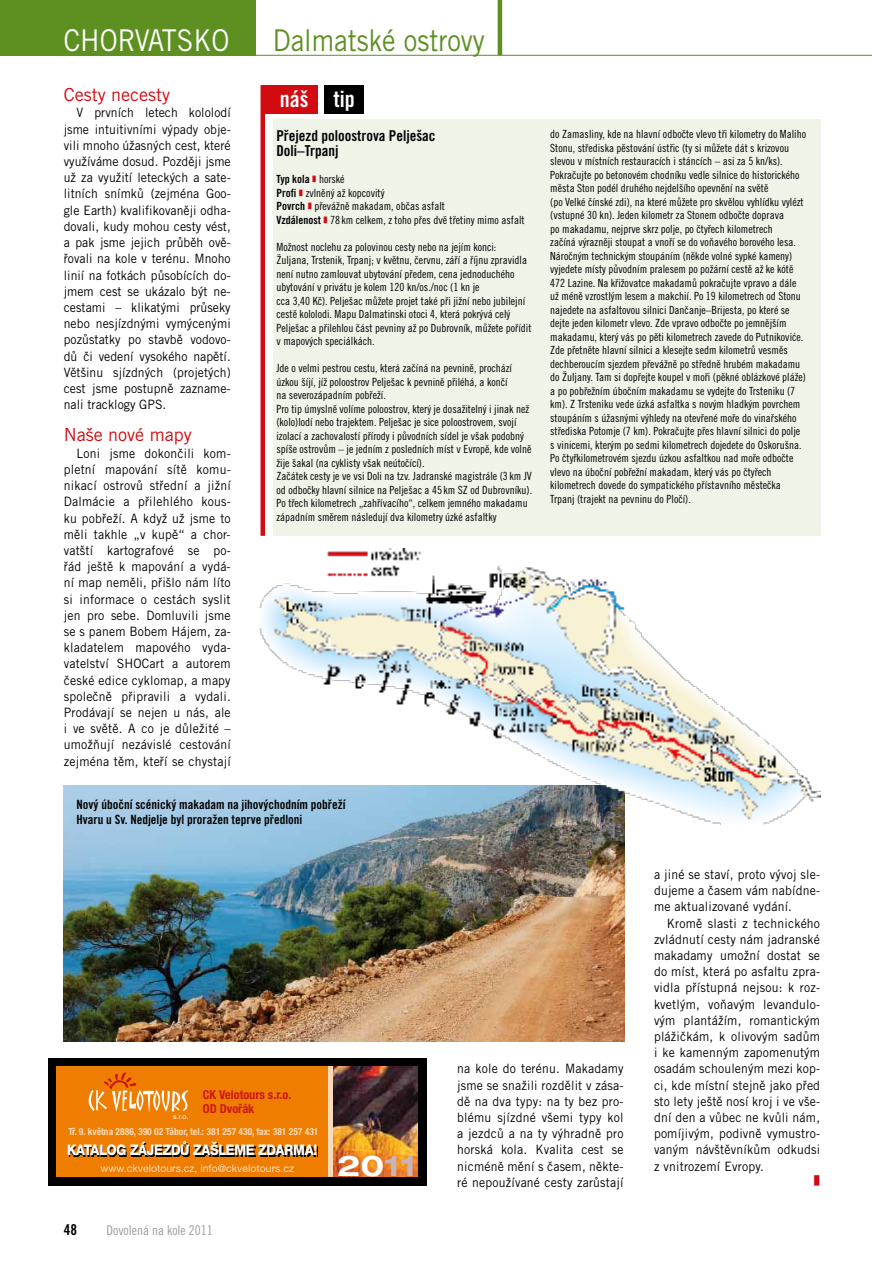
<style>
.page{position:relative;width:872px;height:1263px;background:#fff}
.page>*{position:absolute;margin:0;border:0;box-sizing:border-box;transform-origin:0 0}
.t1{font:30px "Trade Gothic CE";color:#5d9021;scale:.9 1}
.t2{font:30px "Trade Gothic CE";color:#fff;scale:.9 1}
.t3{font:700 expanded 28.5px "Helvetica Neue CE";color:#fff}
.t4{font:22.5px "Trade Gothic CE Bold Cond Twenty";color:#fff}
.t5{font:18px "Trade Gothic CE";color:#d20a11}
.t6{font:18px "Wingdings";color:#d20a11;scale:.5 1}
.t7{font:15px/15px "Trade Gothic CE Bold Cond Twenty";color:#000}
.t8{font:800 14.55px "Helvetica Neue CE";letter-spacing:-.02em;color:#fff;scale:.87 1}
.t9{font:13.5px "Trade Gothic CE Cond Eighteen";color:#9d9d9c}
.t10{font:12.9px/16.2px "Trade Gothic CE";letter-spacing:.015em;color:#000;text-align:justify;scale:.95 1}
.t11{font:12.75px/15px "Trade Gothic CE Bold Cond Twenty";color:#000}
.t12{font:700 condensed 12.3px/14.1px "Helvetica Neue CE";color:#cd171a}
.t13{font:11.25px/13.5px "Trade Gothic CE Cond Eighteen";color:#000}
.t14{font:11.25px "Trade Gothic CE Bold Cond Twenty";color:#000}
.t15{font:10.5px "Helvetica Neue CE";color:#fddbba}
.t16{font:700 condensed 9.75px "Helvetica Neue CE";color:#fddbba}
.t17{font:6.9px "Helvetica Neue CE";color:#fff}
.s1{color:#d20a11}
.s2{font-family:"Trade Gothic CE Cond Eighteen"}
.s3{font-family:"Trade Gothic CE Bold Cond Twenty"}
.s4{color:#c9b4b9}
</style>
<div class="page">
<div style="left:497px;top:0;width:5px;height:55px;background:#5d9021"></div>
<hr style="left:0;top:55px;width:872px;height:1px;background:#5d9021">
<div style="left:0;top:0;width:255px;height:55px;background:#5d9021"></div>
<img style="left:64px;top:786px;width:560px;height:255px">
<div style="left:273px;top:119px;width:548px;height:417px;background:#eff3e8"></div>
<div style="left:263px;top:85px;width:54px;height:29px;background:#d20a11"></div>
<div style="left:324px;top:85px;width:39px;height:29px;background:#000"></div>
<div style="left:260px;top:85px;width:5px;height:451px;background:#d20a11"></div>
<img style="left:259px;top:548px;width:562px;height:276px">
<div style="left:48px;top:1058px;width:378px;height:127px;background:#000"></div>
<div style="left:56px;top:1066px;width:362px;height:111px;background:#ef7d00"></div>
<img style="left:69px;top:1143px;width:249px;height:13px">
<img style="left:333px;top:1066px;width:85px;height:111px">
<div style="left:328px;top:1066px;width:5px;height:111px;background:#fddbba"></div>
<svg style="left:89px;top:1072px;width:99px;height:40px"></svg>
<h1 class="t2" style="left:64px;top:22px;width:185px">Chorvatsko</h1>
<h1 class="t1" style="left:273px;top:22px;width:237px">Dalmatské ostrovy</h1>
<h3 class="t5" style="left:64px;top:84px;width:108px">Cesty necesty</h3>
<p class="t10" style="left:64px;top:105px;width:177px;text-indent:13px">V prvních letech kololodí jsme intuitivními výpady obje&shy;vili mnoho úžasných cest, které využíváme dosud. Později jsme už za využití leteckých a sate&shy;litních snímků (zejména Goo&shy;gle Earth) kvalifikovaněji odha&shy;dovali, kudy mohou cesty vést, a pak jsme jejich průběh ově&shy;řovali na kole v terénu. Mnoho linií na fotkách působících do&shy;jmem cest se ukázalo být ne&shy;cestami – klikatými průseky nebo nesjízdnými vymýcenými pozůstatky po stavbě vodovo&shy;dů či vedení vysokého napětí.<br>Většinu sjízdných (projetých) cest jsme postupně zazname&shy;nali tracklogy GPS.</p>
<h3 class="t5" style="left:64px;top:424px;width:129px">Naše nové mapy</h3>
<p class="t10" style="left:64px;top:445px;width:177px;text-indent:13px">Loni jsme dokončili kom&shy;pletní mapování sítě komu&shy;nikací ostrovů střední a jižní Dalmácie a přilehlého kous&shy;ku pobřeží. A když už jsme to měli takhle „v kupě“ a chor&shy;vatští kartografové se po&shy;řád ještě k mapování a vydá&shy;ní map neměli, přišlo nám líto si informace o cestách syslit jen pro sebe. Domluvili jsme se s panem Bobem H ájem, za&shy;kladatelem mapového vyda&shy;vatelství SHO</p>
<h3 class="t4" style="left:280px;top:86px;width:76px">náš tip</h3>
<h3 class="t7" style="left:276px;top:128px;width:161px">Přejezd poloostrova Pelješac<br>Doli–Trpanj</h3>
<p class="t14" style="left:276px;top:172px;width:70px">Typ kola <span class="s1">■</span> <span class="s2">horské</span></p>
<p class="t13" style="left:276px;top:186px;width:250px"><span class="s3">Profi</span> <span class="s1">■</span> zvlněný až kopcovitý<br><span class="s3">Povrch</span> <span class="s1">■</span> převážně makadam, občas asfalt<br><span class="s3">Vzdálenost</span> <span class="s1">■</span> 78 km celkem, z toho přes dvě třetiny mimo asfalt</p>
<p class="t13" style="left:276px;top:240px;width:256px">Možnost noclehu za polovinou cesty nebo na jejím konci:<br>Žuljana, Trstenik, Trpanj; v květnu, červnu, září a říjnu zpravidla není nutno zamlouvat ubytování předem, cena jednoduchého ubytování v privátu je kolem 120 kn/os./noc (1 kn je<br>cca 3,40 Kč). Pelješac můžete projet také při jižní nebo jubilejní cestě kololodi. Mapu Dalmatinski otoci 4, která pokrývá celý Pelješac a přilehlou část pevniny až po Dubrovník, můžete pořídit v mapových speciálkách.</p>
<p class="t13" style="left:276px;top:361px;width:257px">Jde o velmi pestrou cestu, která začíná na pevnině, prochází úzkou šíjí, jíž poloostrov Pelješac k pevnině přiléhá, a končí<br>na severozápadním pobřeží.<br>Pro tip úmyslně volíme poloostrov, který je dosažitelný i jinak než (kolo)lodí nebo trajektem. Pelješac je sice poloostrovem, svojí izolací a zachovalostí přírody i původních sídel je však podobný spíše ostrovům – je jedním z posledních míst v Evropě, kde volně žije šakal (na cyklisty však neútočící).<br>Začátek cesty je ve vsi Doli na tzv. Jadranské magistrále (3 km JV od odbočky hlavní silnice na Pelješac a 45 km SZ od Dubrovníku).<br>Po třech kilometrech „zahřívacího“, celkem jemného makadamu západním směrem následují dva kilometry úzké asfaltky</p>
<p class="t10" style="left:64px;top:656px;width:177px;text-indent:78px">Cart a autorem české edice cyklomap, a mapy společně připravili a vydali.<br>Prodávají se nejen u nás, ale i ve světě. A co je důležité – umožňují nezávislé cestování zejména těm, kteří se chystají</p>
<p class="t11" style="left:77px;top:797px;width:270px">Nový úboční scénický makadam na jihovýchodním pobřeží<br>Hvaru u Sv. Nedjelje byl proražen teprve předloni</p>
<p class="t13" style="left:550px;top:128px;width:257px">do Zamasliny, kde na hlavní odbočte vlevo tři kilometry do Maliho Stonu, střediska pěstování ústřic (ty si můžete dát s krizovou slevou v místních restauracích i stáncích – asi za 5 kn/ks).<br>Pokračujte po betonovém chodníku vedle silnice do historického města Ston podél druhého nejdelšího opevnění na světě<br>(po Velké čínské zdi), na které můžete pro skvělou vyhlídku vylézt (vstupné 30 kn). Jeden kilometr za Stonem odbočte doprava<br>po makadamu, nejprve skrz polje, po čtyřech kilometrech<br>začíná výrazněji stoupat a vnoří se do voňavého borového lesa.<br>Náročným technickým stoupáním (někde volné sypké kameny) vyjedete místy původním pralesem po požární cestě až ke kótě 472 Lazine. Na křižovatce makadamů pokračujte vpravo a dále už méně vzrostlým lesem a makchií. Po 19 kilometrech od Stonu najedete na asfaltovou silnici Dančanje–Brijesta, po které se dejte jeden kilometr vlevo. Zde vpravo odbočte po jemnějším makadamu, který vás po pěti kilometrech zavede do Putnikoviće.<br>Zde přetněte hlavní silnici a klesejte sedm kilometrů vesměs dechberoucím sjezdem převážně po středně hrubém makadamu do Žuljany. Tam si dopřejte koupel v moři (pěkné oblázkové pláže) a po pobřežním úbočním makadamu se vydejte do Trsteniku (7 km). Z Trsteniku vede úzká asfaltka s novým hladkým povrchem stoupáním s úžasnými výhledy na otevřené moře do vinařského střediska Potomje (7 km). Pokračujte přes hlavní silnici do polje s vinicemi, kterým po sedmi kilometrech dojedete do Oskorušna.<br>Po čtyřkilometrovém sjezdu úzkou asfaltkou nad moře odbočte vlevo na úboční pobřežní makadam, který vás po čtyřech kilometrech dovede do sympatického přístavního městečka Trpanj (trajekt na pevninu do Pločí).</p>
<p class="t17" style="left:173px;top:1112px;width:16px">s.r.o.</p>
<p class="t12" style="left:203px;top:1088px;width:90px">CK Velotours s.r.o.<br>OD Dvořák</p>
<p class="t16" style="left:68px;top:1126px;width:252px">Tř. 9. května 2886, 390 02 Tábor, tel.: 381 257 430, fax: 381 257 431</p>
<p class="t15" style="left:100px;top:1162px;width:195px">www.ckvelotours.cz, info@ckvelotours.cz</p>
<h2 class="t3" style="left:337px;top:1147px;width:81px">20<span class="s4">11</span></h2>
<p class="t8" style="left:67px;top:1141px;width:289px">KATALOG ZÁJEZDŮ ZAŠLEME ZDARMA!</p>
<h3 class="t7" style="left:64px;top:1222px;width:15px">48</h3>
<p class="t9" style="left:106px;top:1223px;width:108px">Dovolená na kole 2011</p>
<p class="t10" style="left:457px;top:1061px;width:176px">na kole do terénu. Makadamy jsme se snažili rozdělit v zása&shy;dě na dva typy: na ty bez pro&shy;blému sjízdné všemi typy kol a jezdců a na ty výhradně pro horská kola. Kvalita cest se nicméně mění s časem, někte&shy;ré nepoužívané cesty zarůstají</p>
<p class="t10" style="left:654px;top:866px;width:176px">a jiné se staví, proto vývoj sle&shy;dujeme a časem vám nabídne&shy;me aktualizované vydání.</p>
<p class="t10" style="left:654px;top:915px;width:176px;text-indent:13px">Kromě slasti z technického zvládnutí cesty nám jadranské makadamy umožní dostat se do míst, která po asfaltu zpra&shy;vidla přístupná nejsou: k roz&shy;kvetlým, voňavým levandulo&shy;vým plantážím, romantickým plážičkám, k olivovým sadům i ke kamenným zapomenutým osadám schouleným mezi kop&shy;ci, kde místní stejně jako před sto lety ještě nosí kroj i ve vše&shy;dní den a vůbec ne kvůli nám, pomíjivým, podivně vymustro&shy;vaným návštěvníkům odkudsi z vnitrozemí Evropy.</p>
<h3 class="t6" style="left:813px;top:1170px;width:15px">■</h3>
</div>
